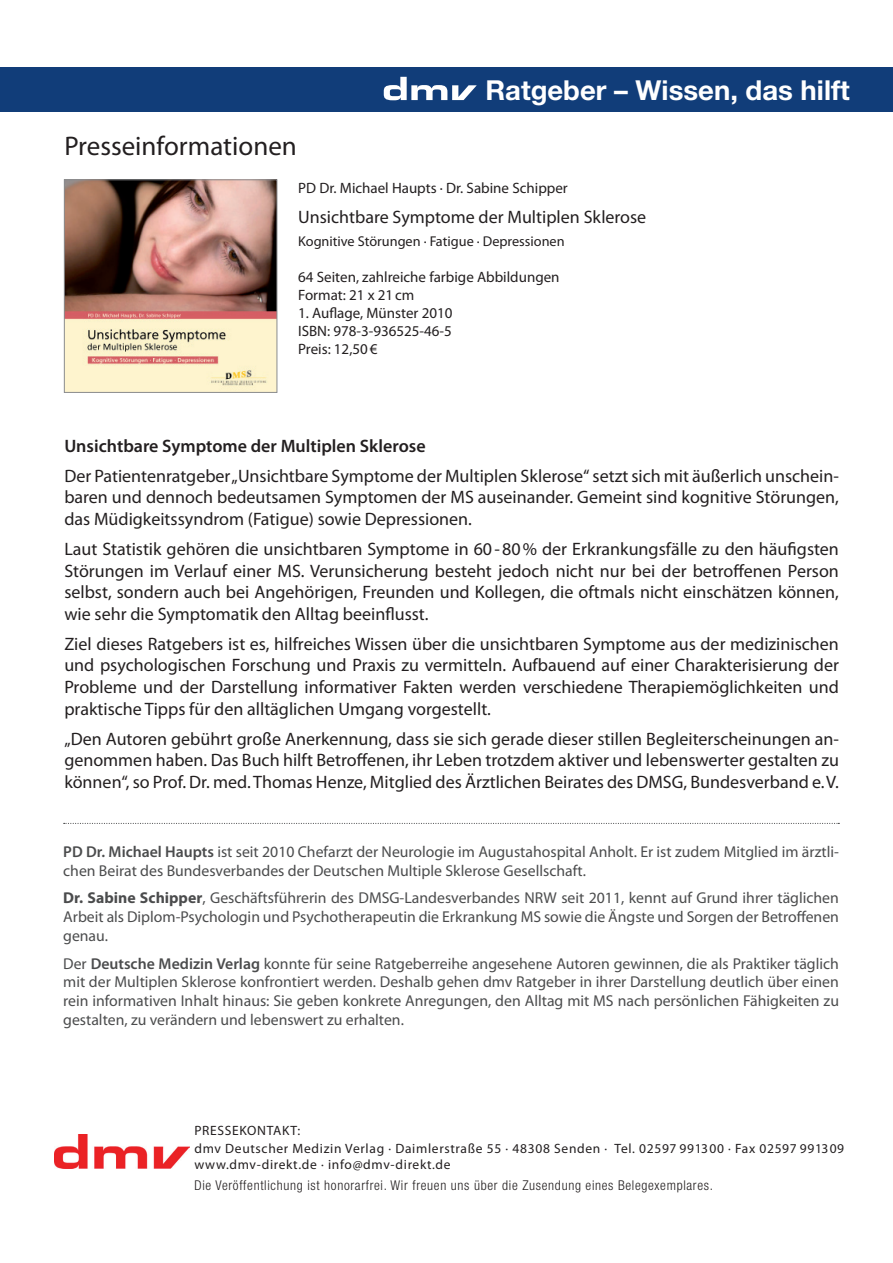
<style>
.page{position:relative;width:893px;height:1263px;background:#fff}
.page>*{position:absolute;margin:0;border:0;box-sizing:border-box;transform-origin:0 0}
.t1{font:700 27.45px "Helvetica Neue LT";color:#fff}
.t2{font:27px "Myriad Pro";color:#231f20}
.t3{font:18px/21.6px "Myriad Pro";color:#231f20;text-align:justify}
.t4{font:600 18px "Myriad Pro";color:#231f20}
.t5{font:15.75px/18.9px "Myriad Pro";color:#4b4c4d;text-align:justify}
.t6{font:15px/18px "Myriad Pro";color:#231f20}
.t7{font:14.25px "Myriad Pro";color:#231f20}
.t8{font:13.5px/18.3px "Myriad Pro";letter-spacing:.05em;color:#231f20}
.t9{font:300 condensed 13.5px "Helvetica Neue LT";letter-spacing:.05em;color:#231f20}
.s1{font-weight:600}
.s2{font-weight:700}
</style>
<div class="page">
<div style="left:0;top:67px;width:893px;height:45px;background:#113d79"></div>
<svg style="left:384px;top:77px;width:93px;height:23px"></svg>
<img style="left:55px;top:1134px;width:134px;height:35px">
<img style="left:66px;top:182px;width:209px;height:209px">
<div style="left:64px;top:180px;width:213px;height:213px;border:1px solid #8a8c8f"></div>
<svg style="left:64px;top:823px;width:775px;height:1px"></svg>
<h2 class="t2" style="left:64px;top:130px;width:234px">Presseinformationen</h2>
<h1 class="t1" style="left:485px;top:74px;width:366px">Ratgeber – Wissen, das hilft</h1>
<p class="t6" style="left:298px;top:179px;width:271px">PD Dr. Michael Haupts · Dr. Sabine Schipper</p>
<p class="t3" style="left:298px;top:206px;width:350px">Unsichtbare Symptome der Multiplen Sklerose</p>
<p class="t7" style="left:298px;top:232px;width:268px">Kognitive Störungen · Fatigue · Depressionen</p>
<p class="t6" style="left:298px;top:267px;width:263px">64 Seiten, zahlreiche farbige Abbildungen<br>Format: 21 x 21cm</p>
<p class="t6" style="left:298px;top:303px;width:156px;text-align:justify">1. Auflage, Münster 2010<br>ISBN: 978-3-936525-46-5<br>Preis: 12,50€</p>
<p class="t4" style="left:64px;top:434px;width:363px">Unsichtbare Symptome der Multiplen Sklerose</p>
<p class="t3" style="left:64px;top:464px;width:776px">Der Patientenratgeber „Unsichtbare Symptome der Multiplen Sklerose“ setzt sich mit äußerlich unschein&shy;baren und dennoch bedeutsamen Symptomen der MS auseinander. Gemeint sind kognitive Störungen, das Müdigkeitssyndrom (Fatigue) sowie Depressionen.</p>
<p class="t3" style="left:64px;top:538px;width:776px">Laut Statistik gehören die unsichtbaren Symptome in 60-80% der Erkrankungsfälle zu den häufigsten Störungen im Verlauf einer MS. Verunsicherung besteht jedoch nicht nur bei der betroffenen Person selbst, sondern auch bei Angehörigen, Freunden und Kollegen, die oftmals nicht einschätzen können, wie sehr die Symptomatik den Alltag beeinflusst.</p>
<p class="t3" style="left:64px;top:633px;width:776px">Ziel dieses Ratgebers ist es, hilfreiches Wissen über die unsichtbaren Symptome aus der medizinischen und psychologischen Forschung und Praxis zu vermitteln. Aufbauend auf einer Charakterisierung der Probleme und der Darstellung informativer Fakten werden verschiedene Therapiemöglichkeiten und praktische Tipps für den alltäglichen Umgang vorgestellt.</p>
<p class="t3" style="left:64px;top:728px;width:776px">„Den Autoren gebührt große Anerkennung, dass sie sich gerade dieser stillen Begleiterscheinungen an&shy;genommen haben. Das Buch hilft Betroffenen, ihr Leben trotzdem aktiver und lebenswerter gestalten zu können“, so Prof. Dr. med. Thomas Henze, Mitglied des Ärztlichen Beirates des DMSG, Bundesverband e.V.</p>
<p class="t5" style="left:63px;top:842px;width:777px"><span class="s1">PD Dr. Michael Haupts</span> ist seit 2010 Chefarzt der Neurologie im Augustahospital Anholt. Er ist zudem Mitglied im ärztli&shy;chen Beirat des Bundesverbandes der Deutschen Multiple Sklerose Gesellschaft.</p>
<p class="t5" style="left:63px;top:888px;width:777px"><span class="s2">Dr. Sabine Schipper</span>, Geschäftsführerin des DMSG-Landesverbandes NRW seit 2011, kennt auf Grund ihrer täglichen Arbeit als Diplom-Psychologin und Psychotherapeutin die Erkrankung MS sowie die Ängste und Sorgen der Betroffenen genau.</p>
<p class="t5" style="left:63px;top:953px;width:777px">Der <span class="s1">Deutsche Medizin Verlag</span> konnte für seine Ratgeberreihe angesehene Autoren gewinnen, die als Praktiker täglich mit der Multiplen Sklerose konfrontiert werden. Deshalb gehen dmv Ratgeber in ihrer Darstellung deutlich über einen rein informativen Inhalt hinaus: Sie geben konkrete Anregungen, den Alltag mit MS nach persönlichen Fähigkeiten zu gestalten, zu verändern und lebenswert zu erhalten.</p>
<p class="t8" style="left:194px;top:1121px;width:651px">PRESSEKONTAKT:<br>dmv Deutscher Medizin Verlag · Daimlerstraße 55 · 48308 Senden · Tel. 02597 991300 · Fax 02597 991309</p>
<p class="t8" style="left:194px;top:1155px;width:258px">www.dmv-direkt.de · info@dmv-direkt.de</p>
<p class="t9" style="left:194px;top:1177px;width:520px">Die Veröffentlichung ist honorarfrei. Wir freuen uns über die Zusendung eines Belegexemplares.</p>
</div>
